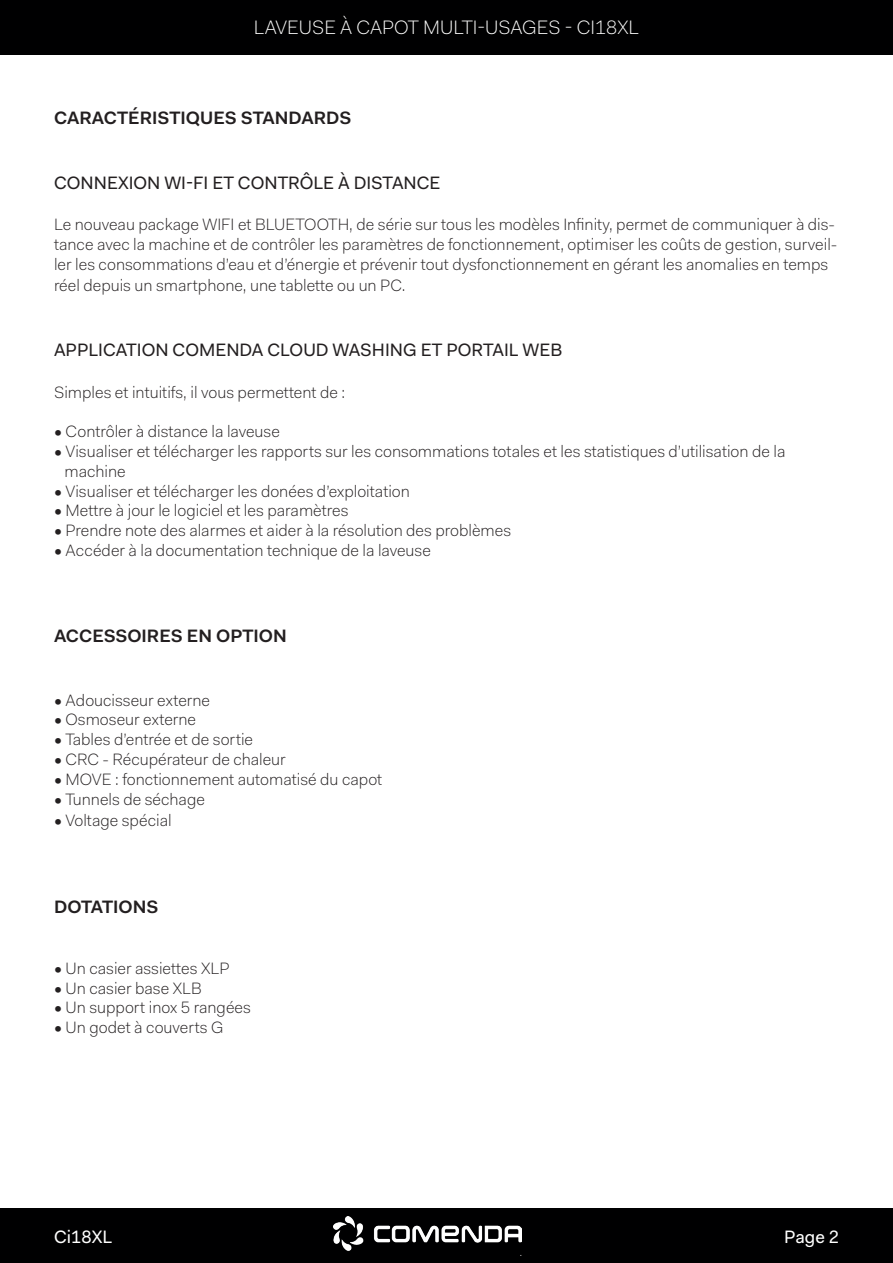
<style>
.page{position:relative;width:893px;height:1263px;background:#fff}
.page>*{position:absolute;margin:0;border:0;box-sizing:border-box;transform-origin:0 0}
.t1{font:300 19.5px "Fakt Pro";color:#fff}
.t2{font:18px "Fakt Pro";color:#231f20}
.t3{font:600 18px "Fakt Pro";color:#231f20}
.t4{font:18px "Fakt Pro";color:#fff}
.t5{font:300 16.5px/19.8px "Fakt Pro";color:#231f20}
</style>
<div class="page">
<div style="left:0;top:1209px;width:893px;height:54px;background:#000001"></div>
<div style="left:0;top:0;width:893px;height:54px;background:#000001"></div>
<img style="left:333px;top:1216px;width:189px;height:35px">
<p class="t1" style="left:254px;top:15px;width:387px">LAVEUSE À CAPOT MULTI-USAGES - CI18XL</p>
<p class="t3" style="left:54px;top:106px;width:299px">CARACTÉRISTIQUES STANDARDS</p>
<p class="t2" style="left:54px;top:171px;width:388px">CONNEXION WI-FI ET CONTRÔLE À DISTANCE</p>
<p class="t5" style="left:54px;top:215px;width:785px">Le nouveau package WIFI et BLUETOOTH, de série sur tous les modèles Infinity, permet de communiquer à dis&shy;tance avec la machine et de contrôler les paramètres de fonctionnement, optimiser les coûts de gestion, surveil&shy;ler les consommations d’eau et d’énergie et prévenir tout dysfonctionnement en gérant les anomalies en temps</p>
<p class="t5" style="left:54px;top:276px;width:353px">réel depuis un smartphone, une tablette ou un PC.</p>
<p class="t2" style="left:54px;top:338px;width:510px">APPLICATION COMENDA CLOUD WASHING ET PORTAIL WEB</p>
<p class="t5" style="left:54px;top:382px;width:293px">Simples et intuitifs, il vous permettent de :</p>
<p class="t5" style="left:54px;top:422px;width:227px">• Contrôler à distance la laveuse</p>
<p class="t5" style="left:54px;top:441px;width:733px">• Visualiser et télécharger les rapports sur les consommations totales et les statistiques d’utilisation de la</p>
<p class="t5" style="left:64px;top:461px;width:63px">machine</p>
<p class="t5" style="left:54px;top:481px;width:357px">• Visualiser et télécharger les donées d’exploitation</p>
<p class="t5" style="left:54px;top:501px;width:296px">• Mettre à jour le logiciel et les paramètres</p>
<p class="t5" style="left:54px;top:521px;width:459px">• Prendre note des alarmes et aider à la résolution des problèmes</p>
<p class="t5" style="left:54px;top:540px;width:378px">• Accéder à la documentation technique de la laveuse</p>
<p class="t3" style="left:54px;top:624px;width:234px">ACCESSOIRES EN OPTION</p>
<p class="t5" style="left:54px;top:690px;width:158px">• Adoucisseur externe</p>
<p class="t5" style="left:54px;top:710px;width:144px">• Osmoseur externe</p>
<p class="t5" style="left:54px;top:729px;width:201px">• Tables d’entrée et de sortie</p>
<p class="t5" style="left:54px;top:749px;width:233px">• CRC - Récupérateur de chaleur</p>
<p class="t5" style="left:54px;top:769px;width:330px">• MOVE : fonctionnement automatisé du capot</p>
<p class="t5" style="left:54px;top:789px;width:152px">• Tunnels de séchage</p>
<p class="t5" style="left:54px;top:810px;width:119px">• Voltage spécial</p>
<p class="t3" style="left:54px;top:894px;width:106px">DOTATIONS</p>
<p class="t5" style="left:54px;top:958px;width:177px">• Un casier assiettes XLP</p>
<p class="t5" style="left:54px;top:978px;width:149px">• Un casier base XLB</p>
<p class="t5" style="left:54px;top:998px;width:199px">• Un support inox 5 rangées</p>
<p class="t5" style="left:54px;top:1017px;width:171px">• Un godet à couverts G</p>
<p class="t4" style="left:54px;top:1224px;width:60px">Ci18XL</p>
<p class="t4" style="left:784px;top:1224px;width:56px">Page 2</p>
</div>
